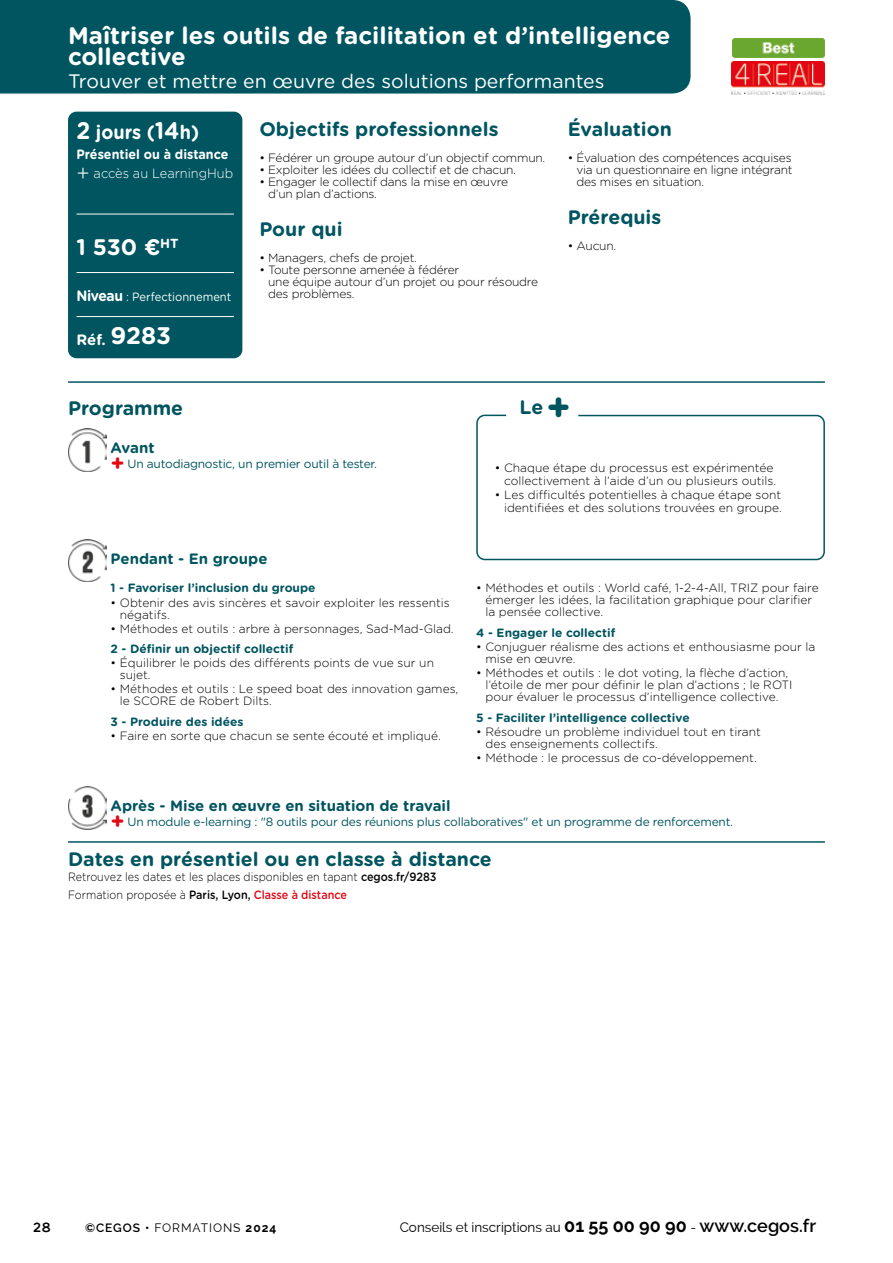
<style>
.page{position:relative;width:893px;height:1263px;background:#fff}
.page>*{position:absolute;margin:0;border:0;box-sizing:border-box;transform-origin:0 0}
.t1{font:700 24px/21px "Gotham Rounded";color:#fff}
.t2{font:700 22.5px "Gotham Rounded";color:#fff}
.t3{font:700 19.5px "Gotham Rounded";color:#005560}
.t4{font:19.5px "Gotham Rounded";color:#fff}
.t5{font:700 19.5px "Gotham Rounded";color:#fff;scale:.93 1}
.t6{font:700 15px "Gotham Rounded";color:#005560}
.t7{font:700 15px "Gotham Rounded";color:#fff}
.t8{font:13.5px "Raleway";color:#000}
.t9{font:700 13.5px/19.5px "Gotham Rounded";color:#fff;scale:.93 1}
.t10{font:500 13.5px "Ryker";color:#000}
.t11{font:300 12px/12px "Gotham Rounded";color:#000}
.t12{font:300 12px/12px "Gotham Rounded";letter-spacing:-.02em;color:#000}
.t13{font:700 12px "Gotham Rounded";color:#005560}
.t14{font:12px "Gotham Rounded";letter-spacing:-.02em;color:#005560}
.t15{font:300 12px/17.7px "Gotham Rounded";color:#000;scale:.9 1}
.t16{font:12px "Gotham Rounded";color:#fff;scale:.93 1}
.t17{font:12px "Raleway";letter-spacing:.08em;color:#000}
.s1{font-size:24px}
.s2{font-weight:300;font-size:22.5px}
.s3{font-weight:300}
.s4{font-weight:700;font-size:15px}
.s5{font-size:39px}
.s6{font-weight:700;font-size:22.5px;color:#e30613}
.s7{font-weight:500}
.s8{font-weight:500;color:#e30613}
.s9{font-weight:600}
.s10{font-weight:700}
.s11{font-weight:700;font-size:18px}
.s12{font-weight:600;font-size:18px}
</style>
<div class="page">
<div style="left:68px;top:112px;width:174px;height:246px;background:#005560;border-radius:9px"></div>
<hr style="left:77px;top:214px;width:157px;height:1px;background:#fff">
<hr style="left:77px;top:272px;width:157px;height:1px;background:#fff">
<hr style="left:77px;top:316px;width:157px;height:1px;background:#fff">
<img style="left:731px;top:62px;width:94px;height:32px">
<div style="left:0;top:0;width:691px;height:94px;background:#005560"></div>
<hr style="left:68px;top:381px;width:757px;height:2px;background:#005560">
<div style="left:476px;top:415px;width:349px;height:145px;border:2px solid #005560;border-radius:8px"></div>
<img style="left:68px;top:429px;width:38px;height:42px">
<img style="left:68px;top:539px;width:38px;height:42px">
<img style="left:68px;top:787px;width:38px;height:42px">
<img style="left:732px;top:38px;width:92px;height:19px">
<hr style="left:68px;top:841px;width:757px;height:2px;background:#005560">
<h1 class="t1" style="left:68px;top:24px;width:604px">Maîtriser les outils de facilitation et d’intelligence collective</h1>
<h3 class="t4" style="left:68px;top:68px;width:538px">Trouver et mettre en œuvre des solutions performantes</h3>
<h3 class="t5" style="left:77px;top:118px;width:133px"><span class="s1">2</span> jours (<span class="s1">14</span>h)</h3>
<p class="t9" style="left:77px;top:144px;width:170px">Présentiel ou à distance <span class="s2">+</span> <span class="s3">accès au LearningHub</span></p>
<h2 class="t2" style="left:77px;top:231px;width:104px">1 530 €<sup>HT</sup></h2>
<p class="t16" style="left:77px;top:289px;width:168px"><span class="s4">Niveau</span> : Perfectionnement</p>
<p class="t7" style="left:77px;top:328px;width:96px">Réf. <span class="s1">9283</span></p>
<h3 class="t3" style="left:68px;top:393px;width:117px">Programme</h3>
<h3 class="t3" style="left:259px;top:115px;width:241px">Objectifs professionnels</h3>
<p class="t12" style="left:259px;top:151px;width:287px">• Fédérer un groupe autour d’un objectif commun.</p>
<p class="t12" style="left:259px;top:163px;width:258px">• Exploiter les idées du collectif et de chacun.</p>
<p class="t12" style="left:268px;top:175px;width:241px;text-indent:-9px">• Engager le collectif dans la mise en œuvre d’un plan d’actions.</p>
<h3 class="t3" style="left:259px;top:215px;width:85px">Pour qui</h3>
<p class="t12" style="left:259px;top:251px;width:159px">• Managers, chefs de projet.</p>
<p class="t12" style="left:268px;top:263px;width:272px;text-indent:-9px">• Toute personne amenée à fédérer<br>une équipe autour d’un projet ou pour résoudre des problèmes.</p>
<h3 class="t3" style="left:568px;top:115px;width:106px">Évaluation</h3>
<p class="t11" style="left:576px;top:151px;width:218px;text-align:justify;text-indent:-9px">• Évaluation des compétences acquises via un questionnaire en ligne intégrant des mises en situation.</p>
<h3 class="t3" style="left:568px;top:203px;width:95px">Prérequis</h3>
<p class="t11" style="left:568px;top:239px;width:50px">• Aucun.</p>
<h3 class="t3" style="left:520px;top:393px;width:53px">Le<span class="s5">+</span></h3>
<p class="t6" style="left:111px;top:437px;width:45px">Avant</p>
<p class="t14" style="left:111px;top:456px;width:268px"><span class="s6">+</span> Un autodiagnostic, un premier outil à tester.</p>
<p class="t6" style="left:111px;top:547px;width:158px">Pendant - En groupe</p>
<p class="t13" style="left:111px;top:579px;width:206px">1 - Favoriser l’inclusion du groupe</p>
<p class="t11" style="left:120px;top:596px;width:332px;text-indent:-9px">• Obtenir des avis sincères et savoir exploiter les ressentis négatifs.</p>
<p class="t11" style="left:111px;top:622px;width:345px">• Méthodes et outils : arbre à personnages, Sad-Mad-Glad.</p>
<p class="t13" style="left:111px;top:640px;width:184px">2 - Définir un objectif collectif</p>
<p class="t11" style="left:120px;top:656px;width:316px;text-indent:-9px">• Équilibrer le poids des différents points de vue sur un sujet.</p>
<p class="t11" style="left:120px;top:683px;width:340px;text-indent:-9px">• Méthodes et outils : Le speed boat des innovation games, le SCORE de Robert Dilts.</p>
<p class="t13" style="left:111px;top:713px;width:134px">3 - Produire des idées</p>
<p class="t11" style="left:111px;top:729px;width:332px">• Faire en sorte que chacun se sente écouté et impliqué.</p>
<p class="t11" style="left:495px;top:460px;width:283px;line-height:13.5px;text-align:right">• Chaque étape du processus est expérimentée collectivement à l’aide d’un ou plusieurs outils.</p>
<p class="t11" style="left:495px;top:487px;width:289px;line-height:13.5px;text-align:right">• Les difficultés potentielles à chaque étape sont identifiées et des solutions trouvées en groupe.</p>
<p class="t11" style="left:485px;top:582px;width:335px;text-indent:-9px">• Méthodes et outils : World café, 1-2-4-All, TRIZ pour faire émerger les idées, la facilitation graphique pour clarifier la pensée collective.</p>
<p class="t13" style="left:476px;top:624px;width:141px">4 - Engager le collectif</p>
<p class="t11" style="left:485px;top:640px;width:331px;text-indent:-9px">• Conjuguer réalisme des actions et enthousiasme pour la mise en œuvre.</p>
<p class="t11" style="left:485px;top:666px;width:309px;text-indent:-9px">• Méthodes et outils : le dot voting, la flèche d’action, l’étoile de mer pour définir le plan d’actions ; le ROTI pour évaluer le processus d’intelligence collective.</p>
<p class="t13" style="left:476px;top:709px;width:215px">5 - Faciliter l’intelligence collective</p>
<p class="t11" style="left:485px;top:725px;width:277px;text-indent:-9px">• Résoudre un problème individuel tout en tirant des enseignements collectifs.</p>
<p class="t11" style="left:476px;top:751px;width:282px">• Méthode : le processus de co-développement.</p>
<p class="t6" style="left:111px;top:795px;width:341px">Après - Mise en œuvre en situation de travail</p>
<p class="t14" style="left:111px;top:814px;width:624px"><span class="s6">+</span> Un module e-learning : "8 outils pour des réunions plus collaboratives" et un programme de renforcement.</p>
<h3 class="t3" style="left:68px;top:845px;width:425px">Dates en présentiel ou en classe à distance</h3>
<p class="t15" style="left:68px;top:868px;width:411px">Retrouvez les dates et les places disponibles en tapant <span class="s7">cegos.fr/9283<br></span>Formation proposée à <span class="s7">Paris, Lyon,</span> <span class="s8">Classe à distance</span></p>
<p class="t10" style="left:33px;top:1219px;width:20px">28</p>
<p class="t17" style="left:85px;top:1221px;width:193px"><span class="s9">©CEGOS •</span> FORMATIONS <span class="s10">2024</span></p>
<p class="t8" style="left:400px;top:1219px;width:418px">Conseils et inscriptions au <span class="s11">01 55 00 90 90</span> - <span class="s12">www.cegos.fr</span></p>
</div>
